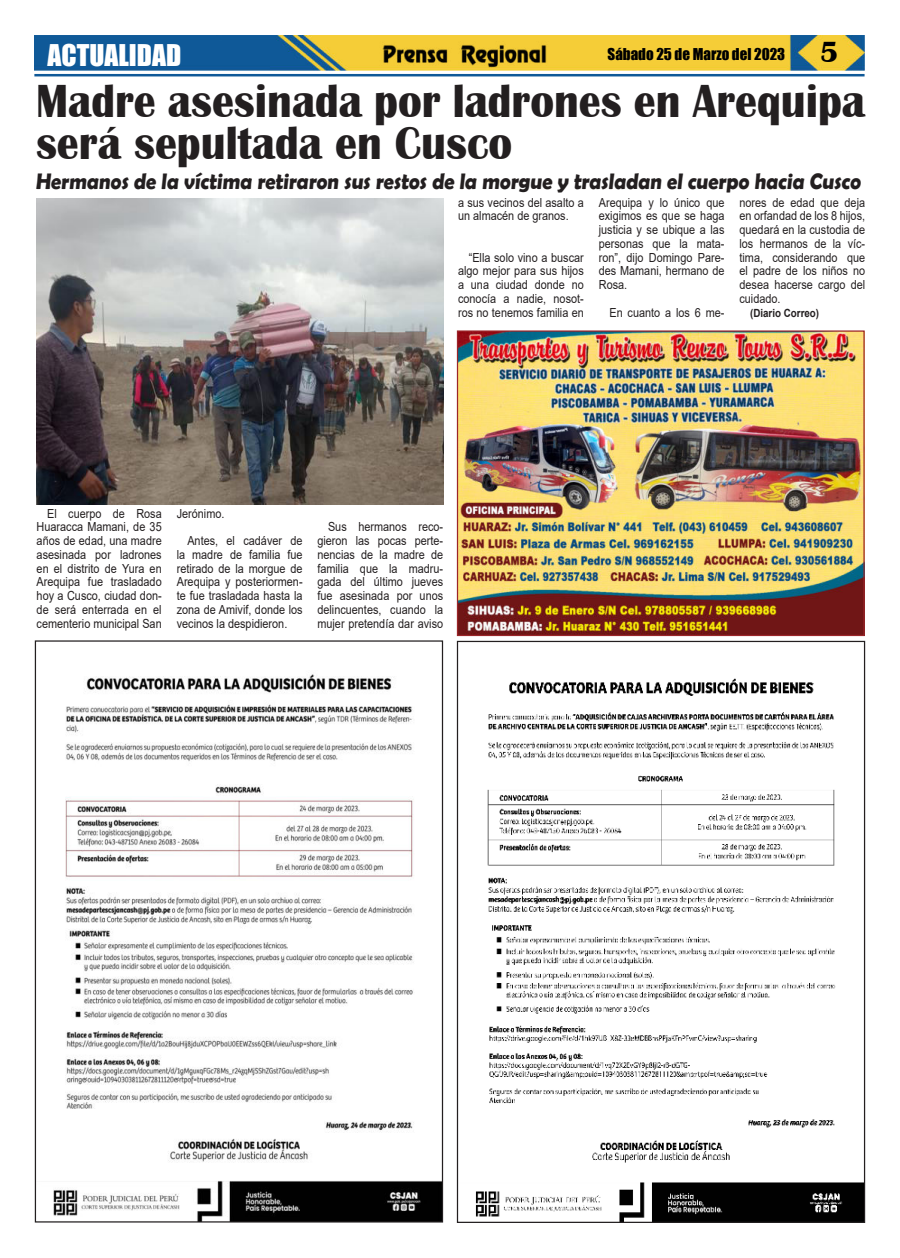
<style>
.page{position:relative;width:900px;height:1258px;background:#fff}
.page>*{position:absolute;margin:0;border:0;box-sizing:border-box;transform-origin:0 0}
.t1{font:700 47.75px/42.5px "Britannic";color:#231f20;scale:.92 1}
.t2{font:27.5px "Impact";color:#fff}
.t3{font:700 22.5px "Berlin Sans FB Demi";color:#231f20;scale:.91 1}
.t4{font:15px "Impact";color:#000}
.t5{font:12.5px/13.8px "Arial";color:#231f20;text-align:justify;scale:.87 1}
.t6{font:700 11.25px "Arial";color:#231f20;scale:.87 1}
.s1{font-family:"Britannic";font-weight:700;font-size:30px}
</style>
<div class="page">
<img style="left:34px;top:35px;width:831px;height:36px">
<hr style="left:34px;top:74px;width:831px;height:2px;background:#0f5998">
<img style="left:380px;top:41px;width:169px;height:27px">
<img style="left:53px;top:674px;width:388px;height:546px">
<img style="left:475px;top:678px;width:388px;height:543px">
<img style="left:459px;top:332px;width:404px;height:302px">
<div style="left:457px;top:330px;width:408px;height:306px;border:1px solid #9b2529"></div>
<img style="left:37px;top:199px;width:407px;height:306px">
<h2 class="t2" style="left:48px;top:40px;width:135px">ACTUALIDAD</h2>
<p class="t4" style="left:608px;top:46px;width:232px">Sábado 25 de Marzo del 2023 <span class="s1">5</span></p>
<h1 class="t1" style="left:36px;top:84px;width:903px">Madre asesinada por ladrones en Arequipa será sepultada en Cusco</h1>
<h3 class="t3" style="left:35px;top:171px;width:911px">Hermanos de la víctima retiraron sus restos de la morgue y trasladan el cuerpo hacia Cusco</h3>
<p class="t5" style="left:458px;top:197px;width:146px">a sus vecinos del asalto a un almacén de granos.</p>
<p class="t5" style="left:458px;top:252px;width:146px;text-indent:11px">“Ella solo vino a buscar algo mejor para sus hijos a una ciudad donde no conocía a nadie, nosot&shy;ros no tenemos familia en</p>
<p class="t5" style="left:599px;top:197px;width:146px">Arequipa y lo único que exigimos es que se haga justicia y se ubique a las personas que la mata&shy;ron”, dijo Domingo Pare&shy;des Mamani, hermano de Rosa.</p>
<p class="t5" style="left:609px;top:307px;width:134px">En cuanto a los 6 me-</p>
<p class="t5" style="left:740px;top:195px;width:146px">nores de edad que deja en orfandad de los 8 hijos, quedará en la custodia de los hermanos de la víc&shy;tima, considerando que el padre de los niños no desea hacerse cargo del cuidado.</p>
<p class="t6" style="left:750px;top:308px;width:81px">(Diario Correo)</p>
<p class="t5" style="left:37px;top:506px;width:145px;text-indent:11px">El cuerpo de Rosa Huaracca Mamani, de 35 años de edad, una madre asesinada por ladrones en el distrito de Yura en Arequipa fue trasladado hoy a Cusco, ciudad don&shy;de será enterrada en el cementerio municipal San</p>
<p class="t5" style="left:187px;top:499px;width:134px;line-height:27.5px;text-indent:-11px">Jerónimo.<br>Antes, el cadáver de</p>
<p class="t5" style="left:177px;top:549px;width:146px">la madre de familia fue retirado de la morgue de Arequipa y posteriormen&shy;te fue trasladada hasta la zona de Amivif, donde los vecinos la despidieron.</p>
<p class="t5" style="left:317px;top:521px;width:146px;text-indent:11px">Sus hermanos reco&shy;gieron las pocas perte&shy;nencias de la madre de familia que la madru&shy;gada del último jueves fue asesinada por unos delincuentes, cuando la mujer pretendía dar aviso</p>
</div>
